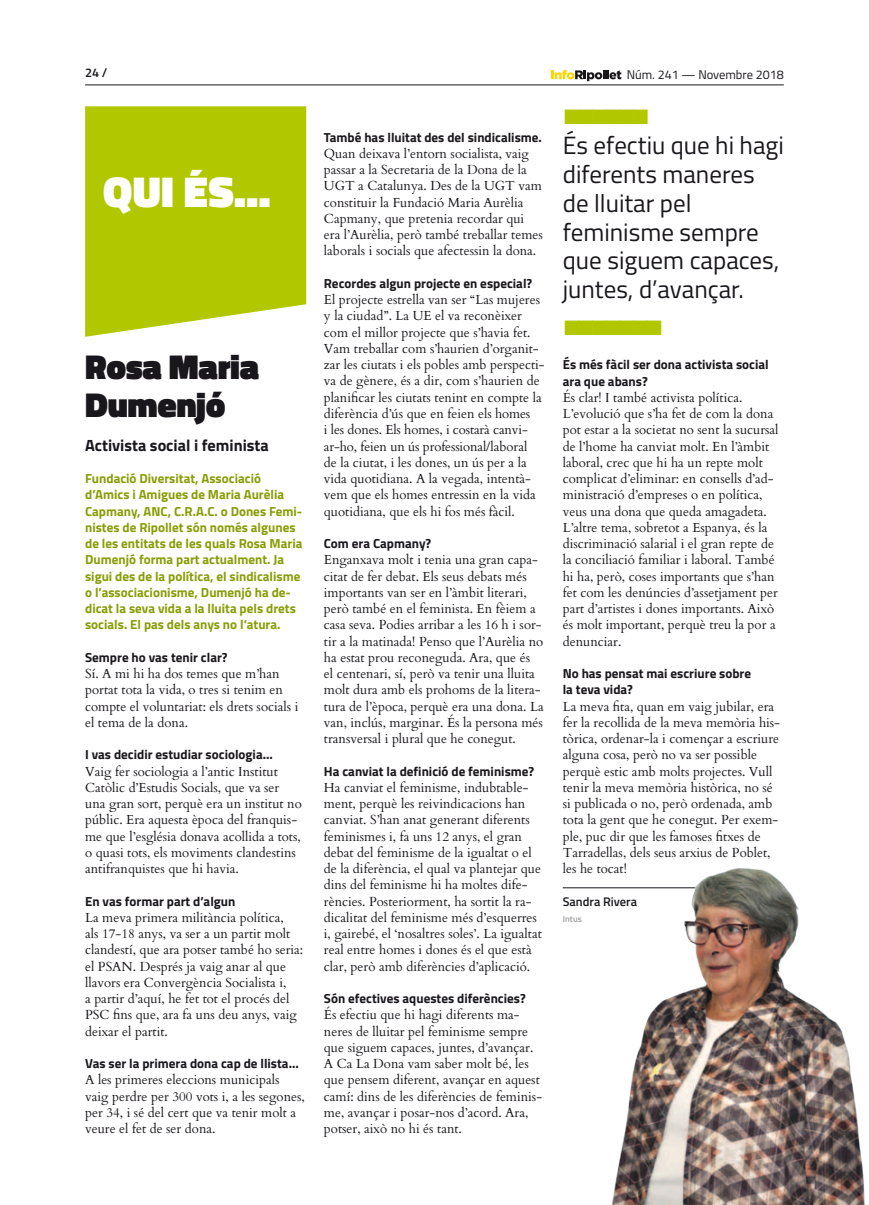
<style>
.page{position:relative;width:869px;height:1205px;background:#fff}
.page>*{position:absolute;margin:0;border:0;box-sizing:border-box;transform-origin:0 0}
.t1{font:900 43.75px "Titillium";color:#fff}
.t2{font:900 35px/37.5px "Titillium";letter-spacing:-.01em;color:#1a171c}
.t3{font:25px/28.8px "Titillium";color:#1a171c}
.t4{font:25px "Wingdings";color:#b1c800}
.t5{font:700 16.25px "Titillium";color:#1a171c}
.t6{font:13.12px/16.2px "Cardo";color:#1a171c}
.t7{font:700 13.12px/16.2px "Titillium";color:#1a171c}
.t8{font:700 13.12px/16.2px "Titillium";color:#889d05}
.t9{font:12.5px "Titillium";color:#1a171c}
.t10{font:600 12.5px "Titillium";color:#1a171c}
.t11{font:600 8.75px "Titillium";color:#9d9ea0}
</style>
<div class="page">
<hr style="left:85px;top:84px;width:698px;height:1px;background:#1a171c">
<svg style="left:551px;top:70px;width:70px;height:11px"></svg>
<svg style="left:85px;top:106px;width:221px;height:231px;background:#b6cc12"></svg>
<hr style="left:562px;top:887px;width:221px;height:1px;background:#1a171c">
<img style="left:590px;top:868px;width:275px;height:337px">
<p class="t10" style="left:85px;top:64px;width:24px">24 /</p>
<p class="t9" style="left:626px;top:66px;width:159px">Núm. 241 — Novembre 2018</p>
<h1 class="t1" style="left:103px;top:160px;width:169px">qui és...</h1>
<h2 class="t2" style="left:85px;top:348px;width:175px">Rosa Maria<br>Dumenjó</h2>
<p class="t5" style="left:85px;top:432px;width:185px">Activista social i feminista</p>
<p class="t8" style="left:85px;top:470px;width:219px">Fundació Diversitat, Associació d’Amics i Amigues de Maria Aurèlia Capmany, ANC, C.R.A.C. o Dones Femi&shy;nistes de Ripollet són només algunes de les entitats de les quals Rosa Maria Dumenjó forma part actualment. Ja sigui des de la política, el sindicalisme o l’associacionisme, Dumenjó ha de&shy;dicat la seva vida a la lluita pels drets socials. El pas dels anys no l’atura.</p>
<p class="t7" style="left:85px;top:648px;width:144px">Sempre ho vas tenir clar?</p>
<p class="t6" style="left:85px;top:665px;width:215px">Sí. A mi hi ha dos temes que m’han portat tota la vida, o tres si tenim en compte el voluntariat: els drets socials i el tema de la dona.</p>
<p class="t7" style="left:85px;top:746px;width:189px">I vas decidir estudiar sociologia...</p>
<p class="t6" style="left:85px;top:762px;width:218px">Vaig fer sociologia a l’antic Institut Catòlic d’Estudis Socials, que va ser una gran sort, perquè era un institut no públic. Era aquesta època del franquis&shy;me que l’església donava acollida a tots, o quasi tots, els moviments clandestins antifranquistes que hi havia.</p>
<p class="t7" style="left:85px;top:892px;width:152px">En vas formar part d’algun</p>
<p class="t6" style="left:85px;top:908px;width:219px">La meva primera militància política,<br>als 17-18 anys, va ser a un partit molt clandestí, que ara potser també ho seria: el PSAN. Després ja vaig anar al que llavors era Convergència Socialista i,<br>a partir d’aquí, he fet tot el procés del PSC fins que, ara fa uns deu anys, vaig deixar el partit.</p>
<p class="t7" style="left:85px;top:1055px;width:215px">Vas ser la primera dona cap de llista...</p>
<p class="t6" style="left:85px;top:1071px;width:221px">A les primeres eleccions municipals vaig perdre per 300 vots i, a les segones, per 34, i sé del cert que va tenir molt a veure el fet de ser dona.</p>
<p class="t7" style="left:324px;top:128px;width:219px">També has lluitat des del sindicalisme.</p>
<p class="t6" style="left:324px;top:145px;width:220px">Quan deixava l’entorn socialista, vaig passar a la Secretaria de la Dona de la UGT a Catalunya. Des de la UGT vam constituir la Fundació Maria Aurèlia Capmany, que pretenia recordar qui era l’Aurèlia, però també treballar temes laborals i socials que afectessin la dona.</p>
<p class="t7" style="left:324px;top:275px;width:210px">Recordes algun projecte en especial?</p>
<p class="t6" style="left:324px;top:291px;width:222px">El projecte estrella van ser “Las mujeres y la ciudad”. La UE el va reconèixer com el millor projecte que s’havia fet.<br>Vam treballar com s’haurien d’organit&shy;zar les ciutats i els pobles amb perspecti&shy;va de gènere, és a dir, com s’haurien de planificar les ciutats tenint en compte la diferència d’ús que en feien els homes<br>i les dones. Els homes, i costarà canvi&shy;ar-ho, feien un ús professional/laboral<br>de la ciutat, i les dones, un ús per a la vida quotidiana. A la vegada, intentà&shy;vem que els homes entressin en la vida quotidiana, que els hi fos més fàcil.</p>
<p class="t7" style="left:324px;top:535px;width:109px">Com era Capmany?</p>
<p class="t6" style="left:324px;top:551px;width:221px">Enganxava molt i tenia una gran capa&shy;citat de fer debat. Els seus debats més importants van ser en l’àmbit literari, però també en el feminista. En fèiem a casa seva. Podies arribar a les 16 h i sor&shy;tir a la matinada! Penso que l’Aurèlia no ha estat prou reconeguda. Ara, que és<br>el centenari, sí, però va tenir una lluita molt dura amb els prohoms de la litera&shy;tura de l’època, perquè era una dona. La van, inclús, marginar. És la persona més transversal i plural que he conegut.</p>
<p class="t7" style="left:324px;top:762px;width:212px">Ha canviat la definició de feminisme?</p>
<p class="t6" style="left:324px;top:778px;width:219px">Ha canviat el feminisme, indubtable&shy;ment, perquè les reivindicacions han canviat. S’han anat generant diferents feminismes i, fa uns 12 anys, el gran debat del feminisme de la igualtat o el de la diferència, el qual va plantejar que dins del feminisme hi ha moltes dife&shy;rències. Posteriorment, ha sortit la ra&shy;dicalitat del feminisme més d’esquerres i, gairebé, el ‘nosaltres soles’. La igualtat real entre homes i dones és el que està clar, però amb diferències d’aplicació.</p>
<p class="t7" style="left:324px;top:989px;width:203px">Són efectives aquestes diferències?</p>
<p class="t6" style="left:324px;top:1006px;width:220px">És efectiu que hi hagi diferents ma&shy;neres de lluitar pel feminisme sempre que siguem capaces, juntes, d’avançar.<br>A Ca La Dona vam saber molt bé, les que pensem diferent, avançar en aquest camí: dins de les diferències de feminis&shy;me, avançar i posar-nos d’acord. Ara, potser, això no hi és tant.</p>
<h3 class="t4" style="left:562px;top:103px;width:89px">■■■■■■</h3>
<h3 class="t3" style="left:562px;top:130px;width:222px">És efectiu que hi hagi diferents maneres de lluitar pel feminisme sempre que siguem capaces, juntes, d’avançar.</h3>
<h3 class="t4" style="left:562px;top:314px;width:102px">■■■■■■■</h3>
<p class="t7" style="left:562px;top:356px;width:207px">És més fàcil ser dona activista social ara que abans?</p>
<p class="t6" style="left:562px;top:389px;width:217px">És clar! I també activista política.<br>L’evolució que s’ha fet de com la dona pot estar a la societat no sent la sucursal de l’home ha canviat molt. En l’àmbit laboral, crec que hi ha un repte molt complicat d’eliminar: en consells d’ad&shy;ministració d’empreses o en política, veus una dona que queda amagadeta.<br>L’altre tema, sobretot a Espanya, és la discriminació salarial i el gran repte de la conciliació familiar i laboral. També hi ha, però, coses importants que s’han fet com les denúncies d’assetjament per part d’artistes i dones importants. Això és molt important, perquè treu la por a denunciar.</p>
<p class="t7" style="left:562px;top:665px;width:190px">No has pensat mai escriure sobre la teva vida?</p>
<p class="t6" style="left:562px;top:697px;width:219px">La meva fita, quan em vaig jubilar, era fer la recollida de la meva memòria his&shy;tòrica, ordenar-la i començar a escriure alguna cosa, però no va ser possible perquè estic amb molts projectes. Vull tenir la meva memòria històrica, no sé si publicada o no, però ordenada, amb tota la gent que he conegut. Per exem&shy;ple, puc dir que les famoses fitxes de Tarradellas, dels seus arxius de Poblet, les he tocat!</p>
<p class="t10" style="left:562px;top:892px;width:76px">Sandra Rivera</p>
<p class="t11" style="left:562px;top:912px;width:21px">Intus</p>
</div>
